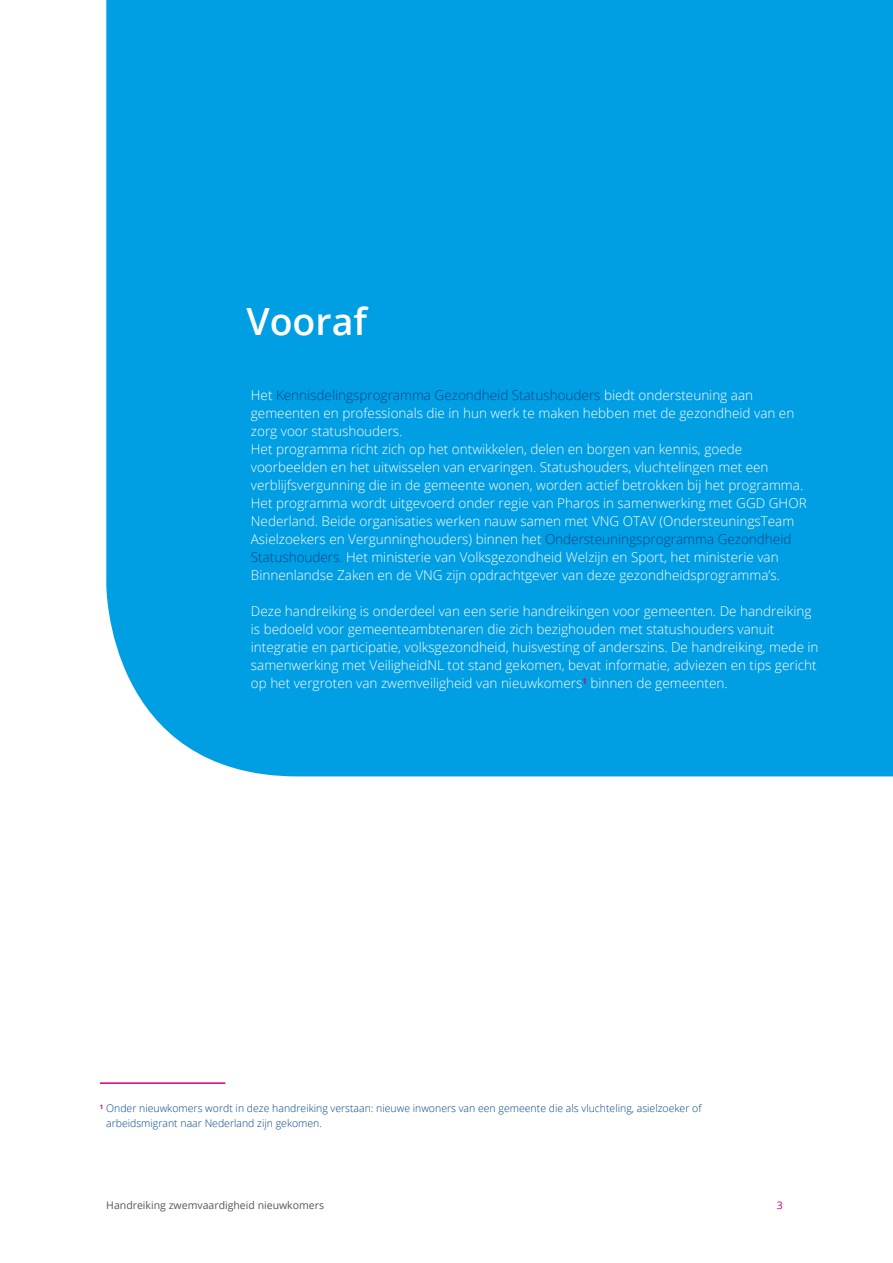
<style>
.page{position:relative;width:893px;height:1263px;background:#fff}
.page>*{position:absolute;margin:0;border:0;box-sizing:border-box;transform-origin:0 0}
.t1{font:600 37.5px "Open Sans";color:#fff}
.Intro{font:300 13.5px/18px "Open Sans";color:#fff}
.Brood{font:300 10.5px/15px "Open Sans";color:#004587}
.t2{font:10.5px "Open Sans";color:#575756}
.t3{font:10.5px "Open Sans";color:#d4007f}
.s1{color:#004587}
</style>
<div class="page">
<div style="left:106px;top:0;width:787px;height:776px;background:#009ee3"></div>
<hr style="left:100px;top:1082px;width:125px;height:2px;background:#d4007f">
<h1 class="t1" style="left:246px;top:295px;width:122px">Vooraf</h1>
<p class="Intro" style="left:251px;top:386px;width:557px">Het <span class="s1">Kennisdelingsprogramma Gezondheid Statushouders</span> biedt ondersteuning aan gemeenten en professionals die in hun werk te maken hebben met de gezondheid van en zorg voor statushouders.<br>Het programma richt zich op het ontwikkelen, delen en borgen van kennis, goede voorbeelden en het uitwisselen van ervaringen. Statushouders, vluchtelingen met een verblijfsvergunning die in de gemeente wonen, worden actief betrokken bij het programma.<br>Het programma wordt uitgevoerd onder regie van Pharos in samenwerking met GGD GHOR Nederland. Beide organisaties werken nauw samen met VNG OTAV (OndersteuningsTeam Asielzoekers en Vergunninghouders) binnen het <span class="s1">Ondersteuningsprogramma Gezondheid Statushouders.</span> Het ministerie van Volksgezondheid Welzijn en Sport, het ministerie van Binnenlandse Zaken en de VNG zijn opdrachtgever van deze gezondheidsprogramma’s.</p>
<p class="Intro" style="left:251px;top:602px;width:569px">Deze handreiking is onderdeel van een serie handreikingen voor gemeenten. De handreiking is bedoeld voor gemeenteambtenaren die zich bezighouden met statushouders vanuit integratie en participatie, volksgezondheid, huisvesting of anderszins. De handreiking, mede in samenwerking met VeiligheidNL tot stand gekomen, bevat informatie, adviezen en tips gericht op het vergroten van zwemveiligheid van nieuwkomers<sup>1</sup> binnen de gemeenten.</p>
<p class="Brood" style="left:106px;top:1100px;width:597px;text-indent:-6px"><sup>1</sup> Onder nieuwkomers wordt in deze handreiking verstaan: nieuwe inwoners van een gemeente die als vluchteling, asielzoeker of arbeidsmigrant naar Nederland zijn gekomen.</p>
<p class="t2" style="left:106px;top:1198px;width:219px">Handreiking zwemvaardigheid nieuwkomers</p>
<p class="t3" style="left:777px;top:1198px;width:8px">3</p>
</div>
